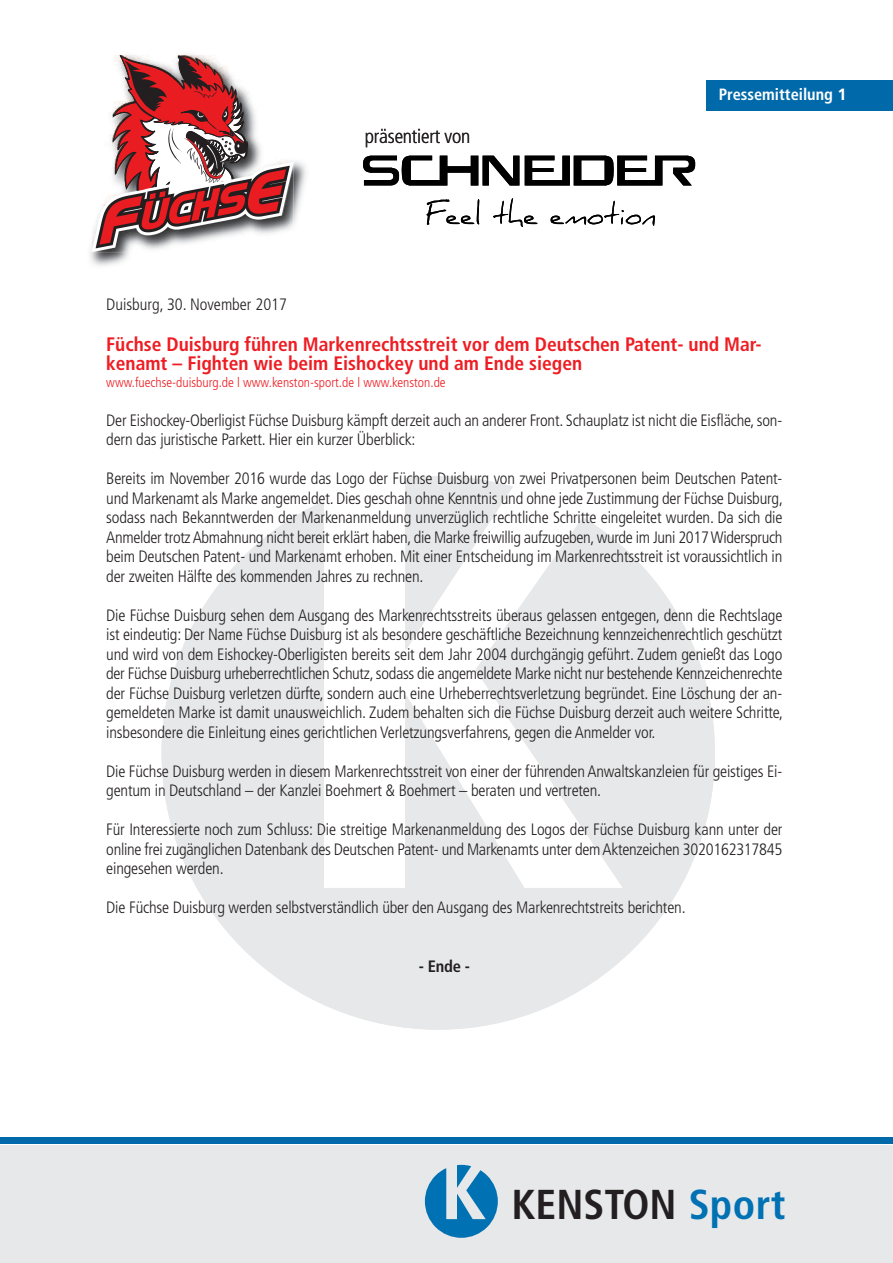
<style>
.page{position:relative;width:893px;height:1263px;background:#fff}
.page>*{position:absolute;margin:0;border:0;box-sizing:border-box;transform-origin:0 0}
.t1{font:700 condensed 41.85px "Frutiger";color:#231f20}
.t2{font:300 condensed 19.95px "Frutiger";letter-spacing:-.01em;color:#231f20}
.t3{font:700 condensed 19.5px/19.5px "Frutiger";color:#ee1d23}
.t4{font:300 condensed 16.5px/19.5px "Frutiger";letter-spacing:-.01em;color:#231f20;text-align:justify}
.t5{font:700 condensed 16.5px "Frutiger";color:#231f20}
.t6{font:700 condensed 16.35px "Frutiger";color:#fff}
.t7{font:300 condensed 13.5px "Frutiger";color:#ee1d23}
.s1{font-stretch:normal}
.s2{color:#0071b3}
</style>
<div class="page">
<img style="left:90px;top:54px;width:216px;height:212px">
<div style="left:0;top:1145px;width:893px;height:118px;background:#e7e8e9"></div>
<svg style="left:405px;top:476px;width:108px;height:25px;background:#eaebeb"></svg>
<svg style="left:162px;top:501px;width:553px;height:529px;fill:#e7e8e9"></svg>
<div style="left:706px;top:81px;width:187px;height:30px;background:#0069a9"></div>
<svg style="left:425px;top:1165px;width:73px;height:73px"></svg>
<svg style="left:92px;top:55px;width:202px;height:197px"></svg>
<svg style="left:363px;top:155px;width:156px;height:31px"></svg>
<svg style="left:525px;top:155px;width:170px;height:31px"></svg>
<svg style="left:427px;top:199px;width:52px;height:26px"></svg>
<svg style="left:493px;top:198px;width:44px;height:29px"></svg>
<svg style="left:551px;top:201px;width:104px;height:25px"></svg>
<div style="left:0;top:1138px;width:893px;height:6px;background:#0069a9"></div>
<p class="t2" style="left:365px;top:128px;width:107px">präsentiert von</p>
<p class="t6" style="left:719px;top:88px;width:129px">Pressemitteilung <span class="s1">1</span></p>
<p class="t4" style="left:106px;top:296px;width:182px">Duisburg, 30. November 2017</p>
<p class="t3" style="left:106px;top:336px;width:657px">Füchse Duisburg führen Markenrechtsstreit vor dem Deutschen Patent- und Mar&shy;kenamt – Fighten wie beim Eishockey und am Ende siegen</p>
<p class="t7" style="left:106px;top:376px;width:341px">www.fuechse-duisburg.de l www.kenston-sport.de l www.kenston.de</p>
<p class="t4" style="left:106px;top:411px;width:677px">Der Eishockey-Oberligist Füchse Duisburg kämpft derzeit auch an anderer Front. Schauplatz ist nicht die Eisfläche, son&shy;dern das juristische Parkett. Hier ein kurzer Überblick:</p>
<p class="t4" style="left:106px;top:470px;width:678px">Bereits im November 2016 wurde das Logo der Füchse Duisburg von zwei Privatpersonen beim Deutschen Patent&shy;und Markenamt als Marke angemeldet. Dies geschah ohne Kenntnis und ohne jede Zustimmung der Füchse Duisburg, sodass nach Bekanntwerden der Markenanmeldung unverzüglich rechtliche Schritte eingeleitet wurden. Da sich die Anmelder trotzAbmahnung nicht bereit erklärt haben, die Marke freiwillig aufzugeben, wurde im Juni 2017Widerspruch beim Deutschen Patent- und Markenamt erhoben. Mit einer Entscheidung im Markenrechtsstreit ist voraussichtlich in der zweiten Hälfte des kommenden Jahres zu rechnen.</p>
<p class="t4" style="left:106px;top:606px;width:678px">Die Füchse Duisburg sehen dem Ausgang des Markenrechtsstreits überaus gelassen entgegen, denn die Rechtslage ist eindeutig: Der Name Füchse Duisburg ist als besondere geschäftliche Bezeichnung kennzeichenrechtlich geschützt und wird von dem Eishockey-Oberligisten bereits seit dem Jahr 2004 durchgängig geführt. Zudem genießt das Logo der Füchse Duisburg urheberrechtlichen Schutz, sodass die angemeldete Marke nicht nur bestehende Kennzeichenrechte der Füchse Duisburg verletzen dürfte, sondern auch eine Urheberrechtsverletzung begründet. Eine Löschung der an&shy;gemeldeten Marke ist damit unausweichlich. Zudem behalten sich die Füchse Duisburg derzeit auch weitere Schritte, insbesondere die Einleitung eines gerichtlichen Verletzungsverfahrens, gegen die Anmelder vor.</p>
<p class="t4" style="left:106px;top:762px;width:677px">Die Füchse Duisburg werden in diesem Markenrechtsstreit von einer der führenden Anwaltskanzleien für geistiges Ei&shy;gentum in Deutschland – der Kanzlei Boehmert &amp; Boehmert – beraten und vertreten.</p>
<p class="t4" style="left:106px;top:821px;width:678px">Für Interessierte noch zum Schluss: Die streitige Markenanmeldung des Logos der Füchse Duisburg kann unter der online frei zugänglichen Datenbank des Deutschen Patent- und Markenamts unter demAktenzeichen 3020162317845 eingesehen werden.</p>
<p class="t4" style="left:106px;top:899px;width:581px">Die Füchse Duisburg werden selbstverständlich über den Ausgang des Markenrechtstreits berichten.</p>
<p class="t5" style="left:419px;top:959px;width:53px">- Ende -</p>
<h1 class="t1" style="left:511px;top:1188px;width:275px">KENSTON <span class="s2">Sport</span></h1>
</div>
